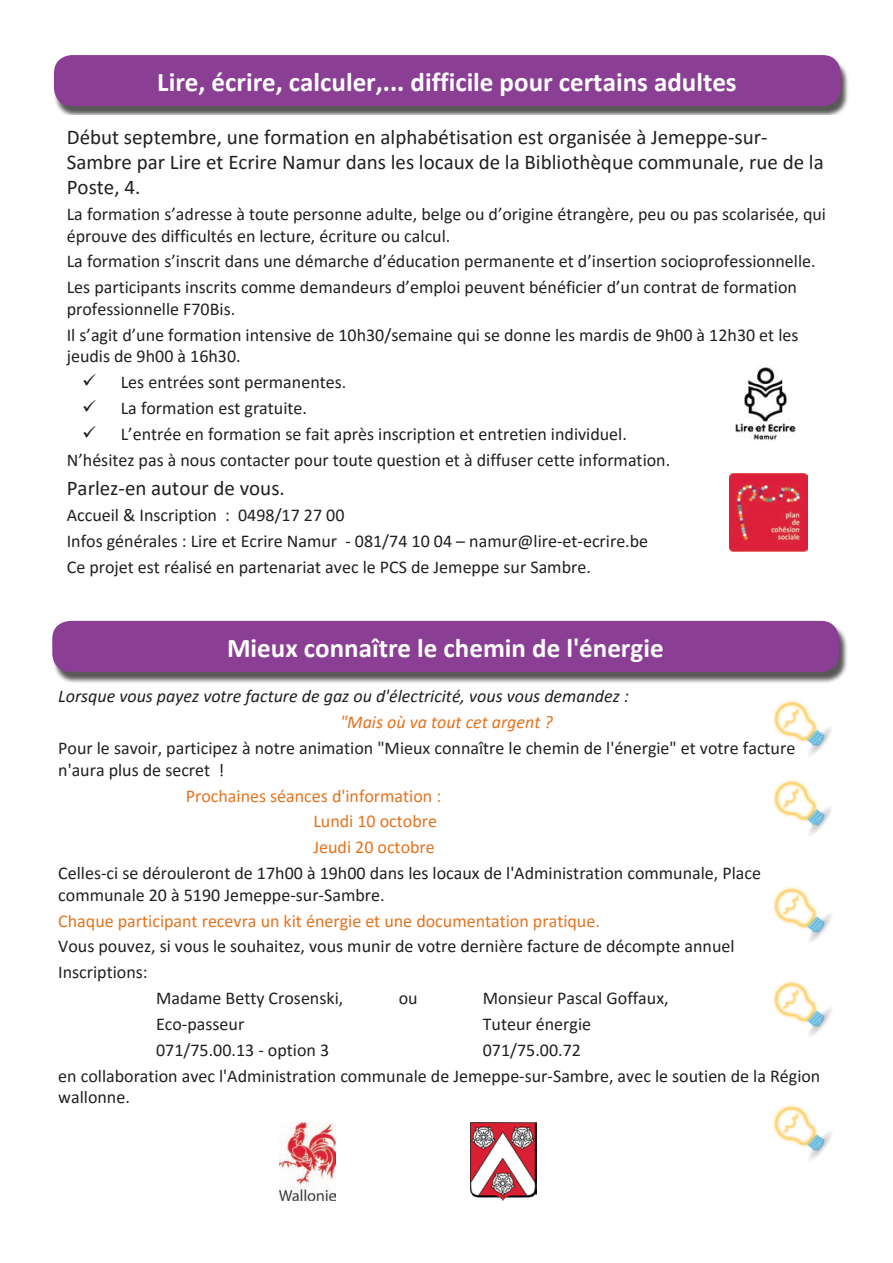
<style>
.page{position:relative;width:893px;height:1263px;background:#fff}
.page>*{position:absolute;margin:0;border:0;box-sizing:border-box;transform-origin:0 0}
.t1{font:700 27px "Calibri";color:#fff}
.t2{font:21px/25.2px "Calibri";color:#231f20}
.t3{font:18px/25.8px "Calibri";color:#231f20}
.t4{font:18px/25.8px "Calibri";color:#e4731e}
.t5{font:italic 18px "Calibri";color:#231f20}
.t6{font:italic 18px "Calibri";color:#e4731e}
</style>
<div class="page">
<div style="left:54px;top:58px;width:796px;height:60px;background:#231f20;opacity:.75"></div>
<div style="left:54px;top:55px;width:787px;height:51px;background:#8a3f94;border-radius:18px"></div>
<div style="left:54px;top:115px;width:785px;height:489px;background:#fff"></div>
<div style="left:52px;top:623px;width:796px;height:61px;background:#231f20;opacity:.75"></div>
<div style="left:52px;top:621px;width:787px;height:51px;background:#8a3f94;border-radius:18px"></div>
<img style="left:735px;top:367px;width:61px;height:73px">
<img style="left:729px;top:473px;width:78px;height:78px">
<img style="left:279px;top:1122px;width:57px;height:78px">
<img style="left:470px;top:1122px;width:66px;height:78px">
<img style="left:772px;top:700px;width:60px;height:56px">
<img style="left:773px;top:779px;width:59px;height:56px">
<img style="left:773px;top:887px;width:59px;height:56px">
<img style="left:773px;top:981px;width:59px;height:56px">
<img style="left:773px;top:1105px;width:59px;height:56px">
<h1 class="t1" style="left:157px;top:63px;width:581px">Lire, écrire, calculer,... difficile pour certains adultes</h1>
<p class="t2" style="left:67px;top:124px;width:758px">Début septembre, une formation en alphabétisation est organisée à Jemeppe-sur-<br>Sambre par Lire et Ecrire Namur dans les locaux de la Bibliothèque communale, rue de la<br>Poste, 4.</p>
<p class="t3" style="left:67px;top:203px;width:761px;line-height:21.6px">La formation s’adresse à toute personne adulte, belge ou d’origine étrangère, peu ou pas scolarisée, qui éprouve des difficultés en lecture, écriture ou calcul.</p>
<p class="t3" style="left:67px;top:248px;width:750px">La formation s’inscrit dans une démarche d’éducation permanente et d’insertion socioprofessionnelle.<br>Les participants inscrits comme demandeurs d’emploi peuvent bénéficier d’un contrat de formation</p>
<p class="t3" style="left:67px;top:295px;width:733px">professionnelle F70Bis.<br>Il s’agit d’une formation intensive de 10h30/semaine qui se donne les mardis de 9h00 à 12h30 et les</p>
<p class="t3" style="left:67px;top:343px;width:175px">jeudis de 9h00 à 16h30.</p>
<p class="t3" style="left:121px;top:369px;width:227px">Les entrées sont permanentes.</p>
<p class="t3" style="left:121px;top:395px;width:188px">La formation est gratuite.</p>
<p class="t3" style="left:121px;top:420px;width:508px">L’entrée en formation se fait après inscription et entretien individuel.</p>
<p class="t3" style="left:67px;top:446px;width:605px">N’hésitez pas à nous contacter pour toute question et à diffuser cette information.</p>
<p class="t2" style="left:67px;top:475px;width:220px">Parlez-en autour de vous.</p>
<p class="t3" style="left:67px;top:502px;width:583px">Accueil &amp; Inscription : 0498/17 27 00<br>Infos générales : Lire et Ecrire Namur - 081/74 10 04 – namur@lire-et-ecrire.be<br>Ce projet est réalisé en partenariat avec le PCS de Jemeppe sur Sambre.</p>
<h1 class="t1" style="left:227px;top:628px;width:438px">Mieux connaître le chemin de l'énergie</h1>
<p class="t5" style="left:58px;top:684px;width:572px">Lorsque vous payez votre facture de gaz ou d'électricité, vous vous demandez :</p>
<p class="t6" style="left:340px;top:710px;width:214px">"Mais où va tout cet argent ?</p>
<p class="t3" style="left:58px;top:737px;width:739px;line-height:21.6px">Pour le savoir, participez à notre animation "Mieux connaître le chemin de l'énergie" et votre facture n'aura plus de secret !</p>
<p class="t4" style="left:313px;top:782px;width:129px;text-indent:-128px">Prochaines séances d'information :<br>Lundi 10 octobre<br>Jeudi 20 octobre</p>
<p class="t3" style="left:58px;top:862px;width:704px;line-height:21.6px">Celles-ci se dérouleront de 17h00 à 19h00 dans les locaux de l'Administration communale, Place communale 20 à 5190 Jemeppe-sur-Sambre.</p>
<p class="t4" style="left:58px;top:907px;width:543px">Chaque participant recevra un kit énergie et une documentation pratique.</p>
<p class="t3" style="left:58px;top:933px;width:678px">Vous pouvez, si vous le souhaitez, vous munir de votre dernière facture de décompte annuel</p>
<p class="t3" style="left:58px;top:959px;width:91px">Inscriptions:</p>
<p class="t3" style="left:156px;top:985px;width:189px">Madame Betty Crosenski,</p>
<p class="t3" style="left:399px;top:985px;width:20px">ou</p>
<p class="t3" style="left:483px;top:985px;width:187px">Monsieur Pascal Goffaux,</p>
<p class="t3" style="left:156px;top:1010px;width:90px">Eco-passeur</p>
<p class="t3" style="left:483px;top:1010px;width:110px">Tuteur énergie</p>
<p class="t3" style="left:156px;top:1036px;width:175px">071/75.00.13 - option 3</p>
<p class="t3" style="left:58px;top:1036px;width:764px;text-indent:424px">071/75.00.72<br>en collaboration avec l'Administration communale de Jemeppe-sur-Sambre, avec le soutien de la Région</p>
<p class="t3" style="left:58px;top:1084px;width:73px">wallonne.</p>
</div>
